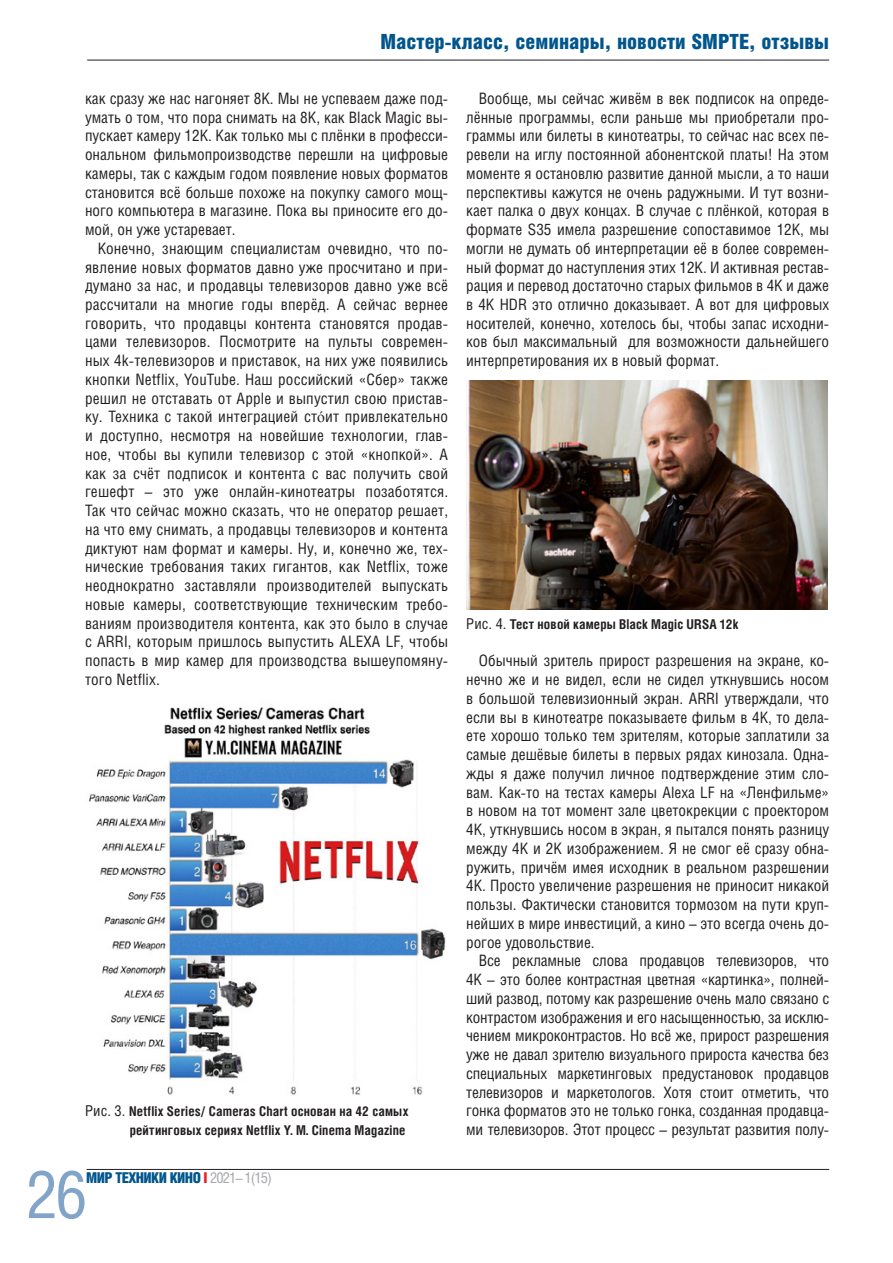
<style>
.page{position:relative;width:893px;height:1263px;background:#fff}
.page>*{position:absolute;margin:0;border:0;box-sizing:border-box;transform-origin:0 0}
.t1{font:66px "Helios Cond";color:#82a4c8}
.t2{font:21px "Helios Cond Black C";color:#00568d}
.t3{font:15.75px/18.8px "Helios Cond";color:#231f20;text-align:justify}
.t4{font:15px "Helios Cond Black C";letter-spacing:-.04em;color:#00568d}
.t5{font:700 13.5px/18.8px "Helios Cond";letter-spacing:.015em;color:#231f20;text-align:right}
.s1{font-family:"Times New Roman"}
.s2{font-weight:400;font-size:15px}
.s3{color:#ee1d23}
.s4{font-family:"Helios Cond";color:#a8a9ad}
</style>
<div class="page">
<hr style="left:87px;top:1169px;width:742px;height:1px;background:#231f20">
<hr style="left:87px;top:60px;width:742px;height:1px;background:#231f20">
<img style="left:89px;top:707px;width:357px;height:388px">
<img style="left:466px;top:381px;width:361px;height:228px">
<h2 class="t2" style="left:380px;top:29px;width:450px">Мастер-класс, семинары, новости SMPTE, отзывы</h2>
<p class="t3" style="left:85px;top:89px;width:365px">как сразу же нас нагоняет 8K. Мы не успеваем даже под&shy;умать о том, что пора снимать на 8K, как Black Magic вы&shy;пускает камеру 12K. Как только мы с плёнки в професси&shy;ональном фильмопроизводстве перешли на цифровые камеры, так с каждым годом появление новых форматов становится всё больше похоже на покупку самого мощ&shy;ного компьютера в магазине. Пока вы приносите его до&shy;мой, он уже устаревает.</p>
<p class="t3" style="left:85px;top:238px;width:365px;text-indent:13px">Конечно, знающим специалистам очевидно, что по&shy;явление новых форматов давно уже просчитано и при&shy;думано за нас, и продавцы телевизоров давно уже всё рассчитали на многие годы вперёд. А сейчас вернее говорить, что продавцы контента становятся продав&shy;цами телевизоров. Посмотрите на пульты современ&shy;ных 4k-телевизоров и приставок, на них уже появились кнопки Netflix, YouTube. Наш российский «Сбер» также решил не отставать от Apple и выпустил свою пристав&shy;ку. Техника с такой интеграцией ст<span class="s1">ό</span>ит привлекательно и доступно, несмотря на новейшие технологии, глав&shy;ное, чтобы вы купили телевизор с этой «кнопкой». А как за счёт подписок и контента с вас получить свой гешефт – это уже онлайн-кинотеатры позаботятся.<br>Так что сейчас можно сказать, что не оператор решает, на что ему снимать, а продавцы телевизоров и контента диктуют нам формат и камеры. Ну, и, конечно же, тех&shy;нические требования таких гигантов, как Netflix, тоже неоднократно заставляли производителей выпускать новые камеры, соответствующие техническим требо&shy;ваниям производителя контента, как это было в случае с ARRI, которым пришлось выпустить ALEXA LF, чтобы попасть в мир камер для производства вышеупомяну&shy;того Netflix.</p>
<p class="t5" style="left:85px;top:1102px;width:325px"><span class="s2">Рис. 3.</span> Netflix Series/ Cameras Chart основан на 42 самых рейтинговых сериях Netflix Y. M. Cinema Magazine</p>
<h1 class="t1" style="left:26px;top:1155px;width:63px">26</h1>
<p class="t4" style="left:86px;top:1169px;width:187px">МИР ТЕХНИКИ КИНО <span class="s3">I</span> <span class="s4">2021– 1(15)</span></p>
<p class="t3" style="left:466px;top:89px;width:365px;text-indent:13px">Вообще, мы сейчас живём в век подписок на опреде&shy;лённые программы, если раньше мы приобретали про&shy;граммы или билеты в кинотеатры, то сейчас нас всех пе&shy;ревели на иглу постоянной абонентской платы! На этом моменте я остановлю развитие данной мысли, а то наши перспективы кажутся не очень радужными. И тут возни&shy;кает палка о двух концах. В случае с плёнкой, которая в формате S35 имела разрешение сопоставимое 12K, мы могли не думать об интерпретации её в более современ&shy;ный формат до наступления этих 12K. И активная рестав&shy;рация и перевод достаточно старых фильмов в 4K и даже в 4K HDR это отлично доказывает. А вот для цифровых носителей, конечно, хотелось бы, чтобы запас исходни&shy;ков был максимальный для возможности дальнейшего интерпретирования их в новый формат.</p>
<p class="t5" style="left:466px;top:614px;width:274px"><span class="s2">Рис. 4.</span> Тест новой камеры Black Magic URSA 12k</p>
<p class="t3" style="left:466px;top:651px;width:365px;text-indent:13px">Обычный зритель прирост разрешения на экране, ко&shy;нечно же и не видел, если не сидел уткнувшись носом в большой телевизионный экран. ARRI утверждали, что если вы в кинотеатре показываете фильм в 4K, то дела&shy;ете хорошо только тем зрителям, которые заплатили за самые дешёвые билеты в первых рядах кинозала. Одна&shy;жды я даже получил личное подтверждение этим сло&shy;вам. Как-то на тестах камеры Alexa LF на «Ленфильме» в новом на тот момент зале цветокрекции с проектором 4K, уткнувшись носом в экран, я пытался понять разницу между 4K и 2K изображением. Я не смог её сразу обна&shy;ружить, причём имея исходник в реальном разрешении 4K. Просто увеличение разрешения не приносит никакой пользы. Фактически становится тормозом на пути круп&shy;нейших в мире инвестиций , а кино – это всегда очень до&shy;рогое удовольствие.</p>
<p class="t3" style="left:466px;top:951px;width:365px;text-indent:13px">Все рекламные слова продавцов телевизоров, что 4K – это более контрастная цветная «картинка», полней&shy;ший развод, потому как разрешение очень мало связано с контрастом изображения и его насыщенностью, за исклю&shy;чением микроконтрастов. Но всё же, прирост разрешения уже не давал зрителю визуального прироста качества без специальных маркетинговых предустановок продавцов телевизоров и маркетологов. Хотя стоит отметить, что гонка форматов это не только гонка, созданная продавца&shy;ми телевизоров. Этот процесс – результат развития полу-</p>
</div>
